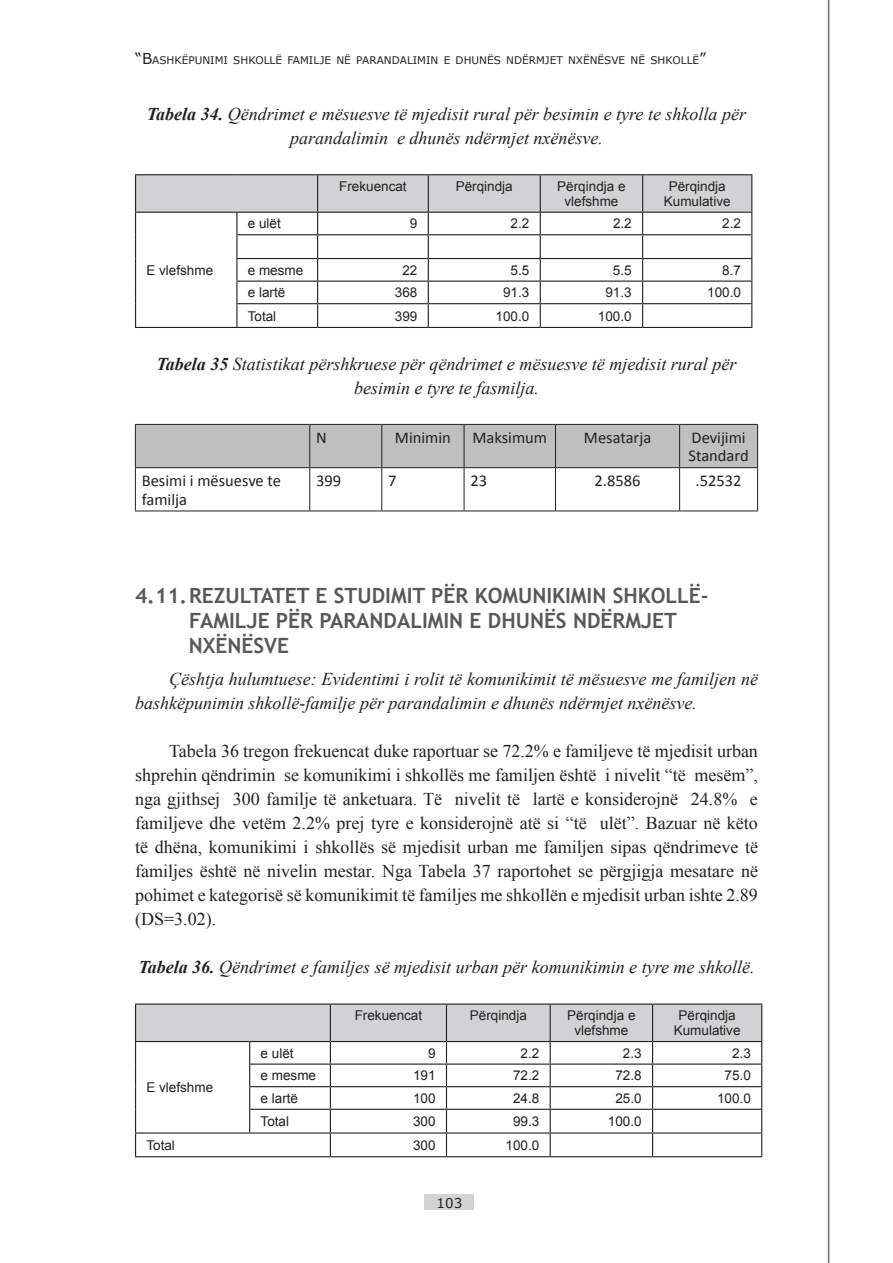
<style>
.page{position:relative;width:893px;height:1263px;background:#fff}
.page>*{position:absolute;margin:0;border:0;box-sizing:border-box;transform-origin:0 0}
.t1{font:700 21px/25.2px "Trebuchet MS";color:#57585a}
.t2{font:18px/24px "Times New Roman";color:#231f20;text-align:justify}
.t3{font:italic 18px/24px "Times New Roman";color:#231f20;text-align:center}
.t4{font:16.5px/18.1px "Calibri";color:#231f20}
.t5{font:13.5px/14.9px "Arial";color:#231f20;text-align:center}
.t6{font:13.5px "Verdana";color:#231f20}
.t7{font:10.5px "Verdana";color:#231f20}
.s1{font-size:15px}
.s2{font-weight:700}
.s3{color:#1f2020}
</style>
<div class="page">
<div style="left:425px;top:1194px;width:49px;height:16px;background:#d1d2d4"></div>
<hr style="left:828px;top:0;width:1px;height:1263px;background:#6c6d70">
<hr style="left:135px;top:174px;width:102px;height:1px;background:#231f20">
<hr style="left:237px;top:174px;width:81px;height:1px;background:#231f20">
<hr style="left:318px;top:174px;width:110px;height:1px;background:#231f20">
<hr style="left:428px;top:174px;width:112px;height:1px;background:#231f20">
<hr style="left:540px;top:174px;width:103px;height:1px;background:#231f20">
<hr style="left:643px;top:174px;width:109px;height:1px;background:#231f20">
<hr style="left:135px;top:327px;width:102px;height:1px;background:#231f20">
<svg style="left:135px;top:175px;width:617px;height:152px"></svg>
<hr style="left:237px;top:327px;width:81px;height:1px;background:#231f20">
<hr style="left:318px;top:327px;width:110px;height:1px;background:#231f20">
<hr style="left:428px;top:327px;width:112px;height:1px;background:#231f20">
<hr style="left:540px;top:327px;width:103px;height:1px;background:#231f20">
<hr style="left:643px;top:327px;width:109px;height:1px;background:#231f20">
<div style="left:136px;top:425px;width:621px;height:42px;background:#c0bfbf"></div>
<hr style="left:135px;top:424px;width:175px;height:1px;background:#231f20">
<hr style="left:135px;top:425px;width:1px;height:42px;background:#231f20">
<hr style="left:310px;top:424px;width:72px;height:1px;background:#231f20">
<hr style="left:309px;top:425px;width:1px;height:42px;background:#231f20">
<hr style="left:382px;top:424px;width:82px;height:1px;background:#231f20">
<hr style="left:464px;top:424px;width:91px;height:1px;background:#231f20">
<hr style="left:555px;top:424px;width:125px;height:1px;background:#231f20">
<hr style="left:555px;top:425px;width:1px;height:42px;background:#231f20">
<hr style="left:680px;top:424px;width:78px;height:1px;background:#231f20">
<hr style="left:679px;top:425px;width:1px;height:42px;background:#231f20">
<hr style="left:757px;top:425px;width:1px;height:42px;background:#231f20">
<hr style="left:135px;top:467px;width:175px;height:1px;background:#231f20">
<hr style="left:135px;top:468px;width:1px;height:43px;background:#231f20">
<hr style="left:310px;top:467px;width:72px;height:1px;background:#231f20">
<hr style="left:309px;top:468px;width:1px;height:43px;background:#231f20">
<hr style="left:382px;top:467px;width:82px;height:1px;background:#231f20">
<hr style="left:464px;top:467px;width:91px;height:1px;background:#231f20">
<hr style="left:555px;top:467px;width:125px;height:1px;background:#231f20">
<hr style="left:555px;top:468px;width:1px;height:43px;background:#231f20">
<hr style="left:680px;top:467px;width:78px;height:1px;background:#231f20">
<hr style="left:679px;top:468px;width:1px;height:43px;background:#231f20">
<hr style="left:757px;top:468px;width:1px;height:43px;background:#231f20">
<hr style="left:135px;top:511px;width:175px;height:1px;background:#231f20">
<hr style="left:310px;top:511px;width:72px;height:1px;background:#231f20">
<hr style="left:382px;top:511px;width:82px;height:1px;background:#231f20">
<hr style="left:464px;top:511px;width:91px;height:1px;background:#231f20">
<hr style="left:555px;top:511px;width:125px;height:1px;background:#231f20">
<hr style="left:680px;top:511px;width:78px;height:1px;background:#231f20">
<hr style="left:381px;top:425px;width:1px;height:42px;background:#231f20">
<hr style="left:464px;top:425px;width:1px;height:42px;background:#231f20">
<hr style="left:381px;top:468px;width:1px;height:43px;background:#231f20">
<hr style="left:464px;top:468px;width:1px;height:43px;background:#231f20">
<hr style="left:135px;top:1003px;width:115px;height:2px;background:#231f20">
<hr style="left:250px;top:1003px;width:80px;height:2px;background:#231f20">
<hr style="left:330px;top:1003px;width:116px;height:2px;background:#231f20">
<hr style="left:446px;top:1003px;width:104px;height:2px;background:#231f20">
<hr style="left:550px;top:1003px;width:103px;height:2px;background:#231f20">
<hr style="left:653px;top:1003px;width:109px;height:2px;background:#231f20">
<svg style="left:135px;top:1004px;width:627px;height:152px"></svg>
<hr style="left:135px;top:1156px;width:115px;height:1px;background:#231f20">
<hr style="left:250px;top:1156px;width:80px;height:1px;background:#231f20">
<hr style="left:330px;top:1156px;width:116px;height:1px;background:#231f20">
<hr style="left:446px;top:1156px;width:104px;height:1px;background:#231f20">
<hr style="left:550px;top:1156px;width:103px;height:1px;background:#231f20">
<hr style="left:653px;top:1156px;width:109px;height:1px;background:#231f20">
<p class="t7" style="left:135px;top:53px;width:572px"><span class="s1">“B</span>ASHKËPUNIMI SHKOLLË FAMILJE NË PARANDALIMIN E DHUNËS NDËRMJET NXËNËSVE NË SHKOLLË<span class="s1">”</span></p>
<p class="t3" style="left:147px;top:102px;width:601px"><span class="s2">Tabela 34.</span> Qëndrimet e mësuesve të mjedisit rural për besimin e tyre te shkolla për parandalimin e dhunës ndërmjet nxënësve.</p>
<p class="t5" style="left:339px;top:179px;width:69px">Frekuencat</p>
<p class="t5" style="left:456px;top:179px;width:59px">Përqindja</p>
<p class="t5" style="left:557px;top:179px;width:70px">Përqindja e vlefshme</p>
<p class="t5" style="left:664px;top:179px;width:68px">Përqindja<br>Kumulative</p>
<p class="t5" style="left:248px;top:216px;width:35px">e ulët</p>
<p class="t5" style="left:410px;top:216px;width:9px">9</p>
<p class="t5" style="left:511px;top:216px;width:20px">2.2</p>
<p class="t5" style="left:613px;top:216px;width:20px">2.2</p>
<p class="t5" style="left:722px;top:216px;width:20px">2.2</p>
<p class="t5" style="left:248px;top:263px;width:57px">e mesme</p>
<p class="t5" style="left:402px;top:263px;width:17px">22</p>
<p class="t5" style="left:511px;top:263px;width:20px">5.5</p>
<p class="t5" style="left:613px;top:263px;width:20px">5.5</p>
<p class="t5" style="left:722px;top:263px;width:20px">8.7</p>
<p class="t5" style="left:248px;top:285px;width:39px">e lartë</p>
<p class="t5" style="left:395px;top:285px;width:24px">368</p>
<p class="t5" style="left:503px;top:285px;width:28px">91.3</p>
<p class="t5" style="left:605px;top:285px;width:28px">91.3</p>
<p class="t5" style="left:707px;top:285px;width:35px">100.0</p>
<p class="t5" style="left:248px;top:308px;width:30px">Total</p>
<p class="t5" style="left:395px;top:308px;width:24px">399</p>
<p class="t5" style="left:496px;top:308px;width:35px">100.0</p>
<p class="t5" style="left:598px;top:308px;width:35px">100.0</p>
<p class="t3" style="left:157px;top:352px;width:581px"><span class="s2">Tabela 35</span> Statistikat përshkruese për qëndrimet e mësuesve të mjedisit rural për besimin e tyre te fasmilja.</p>
<p class="t4" style="left:316px;top:429px;width:12px">N</p>
<p class="t4" style="left:395px;top:429px;width:57px">Minimin</p>
<p class="t4" style="left:472px;top:429px;width:76px">Maksimum</p>
<p class="t4" style="left:584px;top:429px;width:69px">Mesatarja</p>
<p class="t4" style="left:688px;top:429px;width:62px">Devijimi<br>Standard</p>
<p class="t4" style="left:142px;top:472px;width:141px">Besimi i mësuesve te familja</p>
<p class="t4" style="left:316px;top:472px;width:27px">399</p>
<p class="t4" style="left:388px;top:472px;width:10px">7</p>
<p class="t4" style="left:470px;top:472px;width:18px">23</p>
<p class="t4" style="left:595px;top:472px;width:47px">2.8586</p>
<p class="t4" style="left:696px;top:472px;width:47px">.52532</p>
<p class="t5" style="left:146px;top:263px;width:68px">E vlefshme</p>
<p class="t1" style="left:189px;top:582px;width:521px;text-indent:-54px">4.11. REZULTATET E STUDIMIT PËR KOMUNIKIMIN SHKOLLË-<br>FAMILJE PËR PARANDALIMIN E DHUNËS NDËRMJET<br>NXËNËSVE</p>
<p class="t3" style="left:135px;top:667px;width:624px;text-align:left;text-indent:34px">Çështja hulumtuese: Evidentimi i rolit të komunikimit të mësuesve me familjen në bashkëpunimin shkollë-familje për parandalimin e dhunës ndërmjet nxënësve.</p>
<p class="t2" style="left:135px;top:739px;width:624px;text-indent:34px">Tabela 36 tregon frekuencat duke raportuar se 72.2% e familjeve të mjedisit urban shprehin qëndrimin se komunikimi i shkollës me familjen është i nivelit “të mesëm”, nga gjithsej 300 familje të anketuara. Të nivelit të lartë e konsiderojnë 24.8% e familjeve dhe vetëm 2.2% prej tyre e konsiderojnë atë si “të ulët”. Bazuar në këto të dhëna, komunikimi i shkollës së mjedisit urban me familjen sipas qëndrimeve të familjes është në nivelin mestar. Nga Tabela 37 raportohet se p<span class="s3">ërgjigja mesatare në pohimet e kategorisë së komunikimit të familjes me shkollën e mjedisit urban ishte 2.89 (DS=3.02).</span></p>
<p class="t3" style="left:138px;top:955px;width:618px"><span class="s2">Tabela 36.</span> Qëndrimet e familjes së mjedisit urban për komunikimin e tyre me shkollë.</p>
<p class="t5" style="left:355px;top:1008px;width:69px">Frekuencat</p>
<p class="t5" style="left:470px;top:1008px;width:59px">Përqindja</p>
<p class="t5" style="left:567px;top:1008px;width:70px">Përqindja e vlefshme</p>
<p class="t5" style="left:674px;top:1008px;width:68px">Përqindja<br>Kumulative</p>
<p class="t5" style="left:146px;top:1080px;width:68px">E vlefshme</p>
<p class="t5" style="left:261px;top:1046px;width:35px">e ulët</p>
<p class="t5" style="left:428px;top:1046px;width:9px">9</p>
<p class="t5" style="left:521px;top:1046px;width:20px">2.2</p>
<p class="t5" style="left:623px;top:1046px;width:20px">2.3</p>
<p class="t5" style="left:732px;top:1046px;width:20px">2.3</p>
<p class="t5" style="left:261px;top:1068px;width:57px">e mesme</p>
<p class="t5" style="left:413px;top:1068px;width:24px">191</p>
<p class="t5" style="left:513px;top:1068px;width:28px">72.2</p>
<p class="t5" style="left:615px;top:1068px;width:28px">72.8</p>
<p class="t5" style="left:725px;top:1068px;width:28px">75.0</p>
<p class="t5" style="left:261px;top:1091px;width:39px">e lartë</p>
<p class="t5" style="left:413px;top:1091px;width:24px">100</p>
<p class="t5" style="left:513px;top:1091px;width:28px">24.8</p>
<p class="t5" style="left:615px;top:1091px;width:28px">25.0</p>
<p class="t5" style="left:717px;top:1091px;width:35px">100.0</p>
<p class="t5" style="left:261px;top:1114px;width:30px">Total</p>
<p class="t5" style="left:413px;top:1114px;width:24px">300</p>
<p class="t5" style="left:513px;top:1114px;width:28px">99.3</p>
<p class="t5" style="left:608px;top:1114px;width:35px">100.0</p>
<p class="t5" style="left:146px;top:1138px;width:30px">Total</p>
<p class="t5" style="left:413px;top:1138px;width:24px">300</p>
<p class="t5" style="left:506px;top:1138px;width:35px">100.0</p>
<p class="t6" style="left:436px;top:1194px;width:27px">103</p>
</div>
